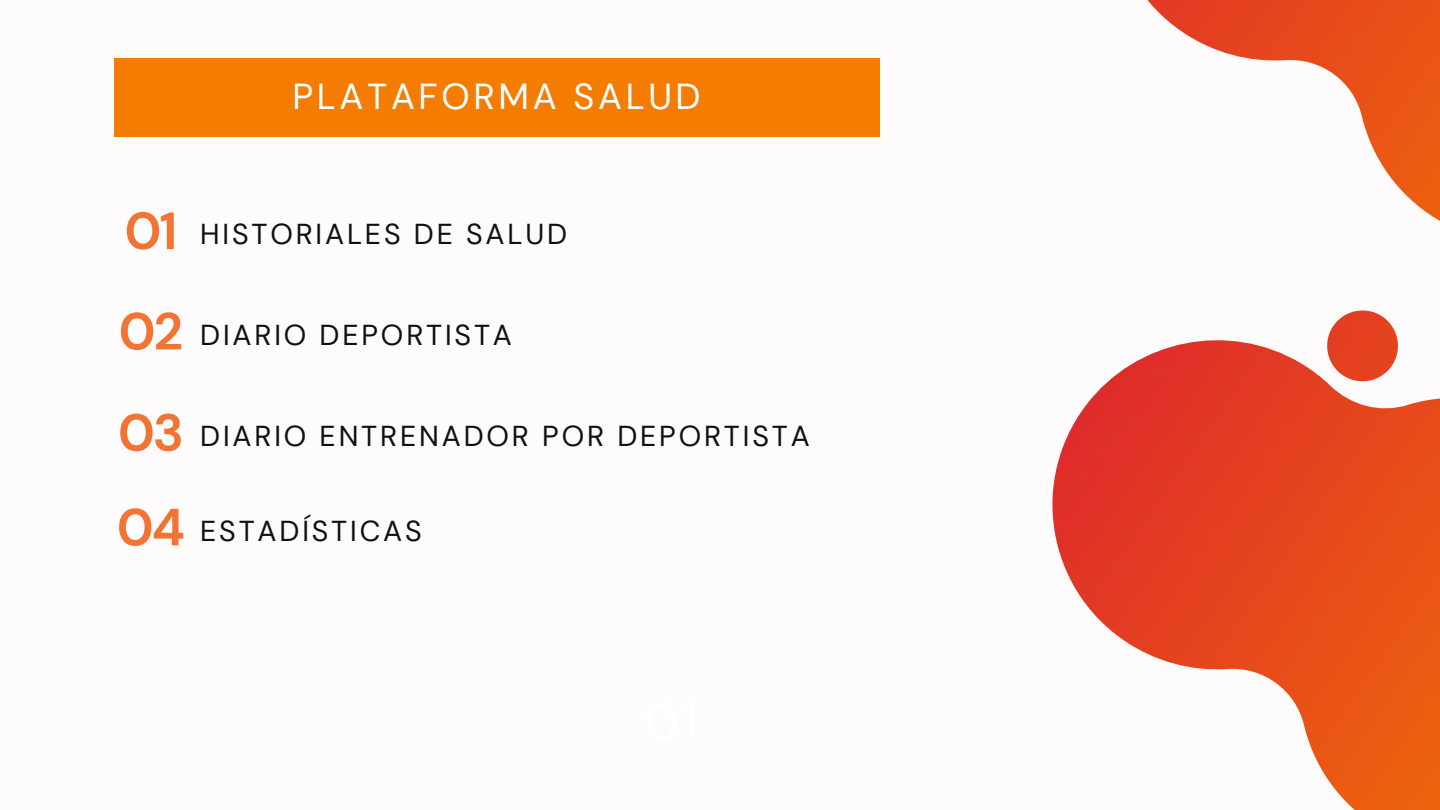
<style>
.page{position:relative;width:1440px;height:810px;background:#fdfbfb}
.page>*{position:absolute;margin:0;border:0;box-sizing:border-box;transform-origin:0 0}
.t1{font:700 52.1px "DM Sans";letter-spacing:-.04em;color:#f37335}
.t2{font:36.1px "DM Sans";letter-spacing:.1em;color:#fff}
.t3{font:28.8px "DM Sans";letter-spacing:.1em;color:#11100e}
</style>
<div class="page">
<div style="left:114px;top:58px;width:765px;height:79px;background:#f47c00"></div>
<svg style="left:1052px;top:365px;width:388px;height:445px"></svg>
<svg style="left:1313px;top:365px;width:99px;height:30px"></svg>
<svg style="left:1130px;top:0;width:310px;height:365px"></svg>
<p class="t2" style="left:292px;top:73px;width:410px">PLATAFORMA SALUD</p>
<p class="t1" style="left:124px;top:197px;width:54px">01</p>
<p class="t3" style="left:200px;top:216px;width:368px">HISTORIALES DE SALUD</p>
<p class="t1" style="left:119px;top:298px;width:66px">02</p>
<p class="t3" style="left:200px;top:316px;width:313px">DIARIO DEPORTISTA</p>
<p class="t1" style="left:118px;top:399px;width:67px">03</p>
<p class="t3" style="left:200px;top:417px;width:611px">DIARIO ENTRENADOR POR DEPORTISTA</p>
<p class="t1" style="left:117px;top:494px;width:70px">04</p>
<p class="t3" style="left:200px;top:512px;width:223px">ESTADÍSTICAS</p>
</div>
